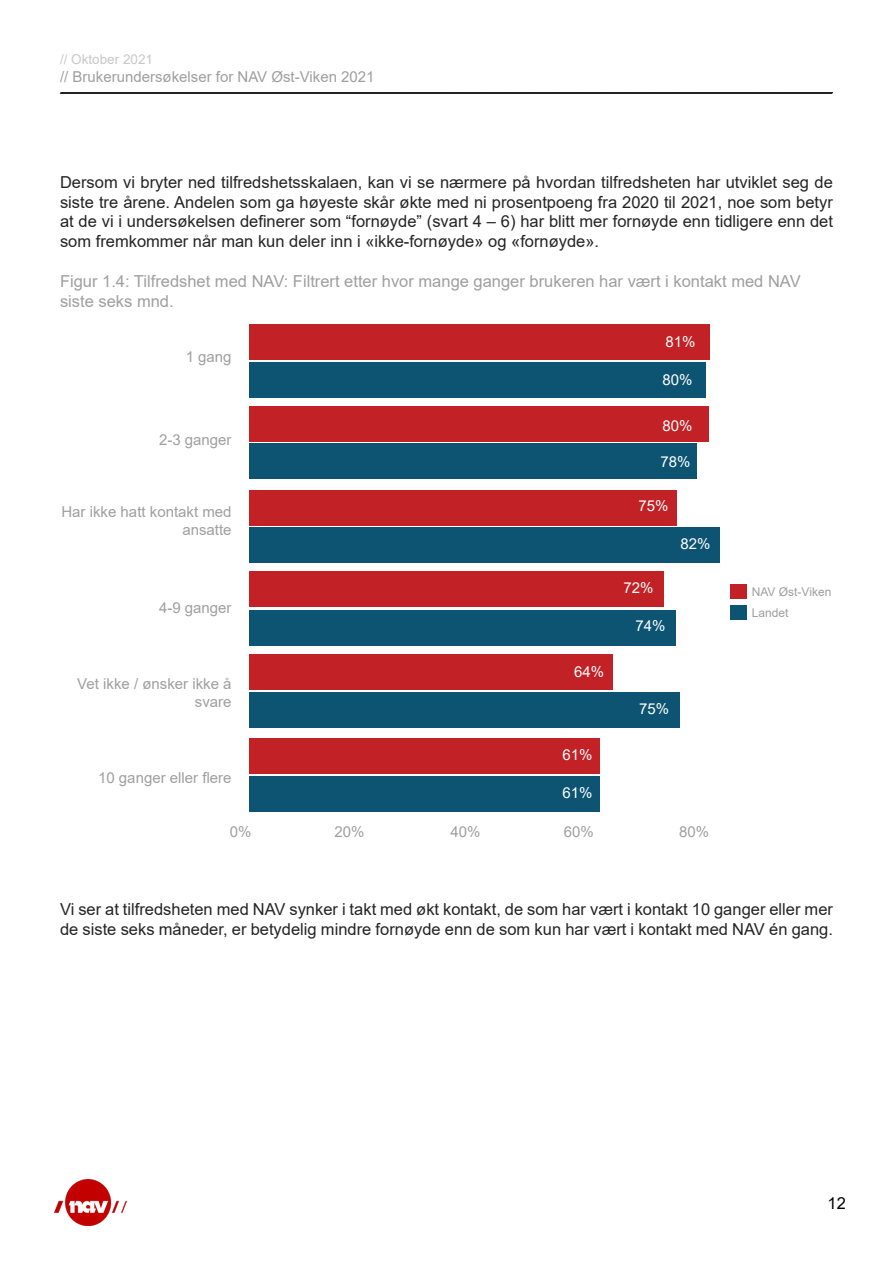
<style>
.page{position:relative;width:893px;height:1263px;background:#fff}
.page>*{position:absolute;margin:0;border:0;box-sizing:border-box;transform-origin:0 0}
.t1{font:16.5px/19.8px "Arial";color:#242424;text-align:justify}
.t2{font:16.5px/19.8px "Arial";color:#a09f9f}
.t3{font:16.5px "Arial";color:#000}
.t4{font:15px/18px "Arial";color:#a09f9f;text-align:right}
.t5{font:15px "Arial";color:#fff}
.t6{font:13.5px "Arial";color:#c9c8c8}
.t7{font:12px "Arial";color:#a09f9f}
</style>
<div class="page">
<img style="left:54px;top:1179px;width:73px;height:46px">
<hr style="left:60px;top:92px;width:773px;height:2px;background:#242424">
<div style="left:249px;top:324px;width:461px;height:35px;background:#c22126"></div>
<div style="left:249px;top:406px;width:460px;height:36px;background:#c22126"></div>
<div style="left:249px;top:490px;width:428px;height:35px;background:#c22126"></div>
<div style="left:249px;top:572px;width:415px;height:35px;background:#c22126"></div>
<div style="left:249px;top:655px;width:363px;height:35px;background:#c22126"></div>
<div style="left:249px;top:739px;width:350px;height:35px;background:#c22126"></div>
<div style="left:249px;top:362px;width:456px;height:35px;background:#0d5473"></div>
<div style="left:249px;top:444px;width:447px;height:35px;background:#0d5473"></div>
<div style="left:249px;top:527px;width:471px;height:35px;background:#0d5473"></div>
<div style="left:249px;top:610px;width:426px;height:35px;background:#0d5473"></div>
<div style="left:249px;top:692px;width:431px;height:35px;background:#0d5473"></div>
<div style="left:249px;top:776px;width:351px;height:35px;background:#0d5473"></div>
<div style="left:731px;top:584px;width:16px;height:15px;background:#c22126"></div>
<div style="left:731px;top:605px;width:16px;height:15px;background:#0d5473"></div>
<p class="t6" style="left:60px;top:50px;width:95px">// Oktober 2021</p>
<p class="t4" style="left:60px;top:67px;width:316px">// Brukerundersøkelser for NAV Øst-Viken 2021</p>
<p class="t1" style="left:60px;top:172px;width:774px">Dersom vi bryter ned tilfredshetsskalaen, kan vi se nærmere på hvordan tilfredsheten har utviklet seg de siste tre årene. Andelen som ga høyeste skår økte med ni prosentpoeng fra 2020 til 2021, noe som betyr at de vi i undersøkelsen definerer som “fornøyde” (svart 4 – 6) har blitt mer fornøyde enn tidligere enn det som fremkommer når man kun deler inn i «ikke-fornøyde» og «fornøyde».</p>
<p class="t2" style="left:60px;top:271px;width:742px">Figur 1.4: Tilfredshet med NAV: Filtrert etter hvor mange ganger brukeren har vært i kontakt med NAV siste seks mnd.</p>
<p class="t4" style="left:186px;top:348px;width:47px">1 gang</p>
<p class="t4" style="left:159px;top:430px;width:74px">2-3 ganger</p>
<p class="t4" style="left:61px;top:502px;width:172px">Har ikke hatt kontakt med ansatte</p>
<p class="t4" style="left:159px;top:598px;width:74px">4-9 ganger</p>
<p class="t4" style="left:77px;top:674px;width:156px">Vet ikke / ønsker ikke å svare</p>
<p class="t4" style="left:98px;top:768px;width:135px">10 ganger eller flere</p>
<p class="t5" style="left:574px;top:661px;width:32px">64%</p>
<p class="t5" style="left:562px;top:744px;width:32px">61%</p>
<p class="t5" style="left:562px;top:782px;width:32px">61%</p>
<p class="t5" style="left:665px;top:331px;width:32px">81%</p>
<p class="t5" style="left:662px;top:369px;width:32px">80%</p>
<p class="t5" style="left:662px;top:415px;width:32px">80%</p>
<p class="t5" style="left:660px;top:452px;width:32px">78%</p>
<p class="t5" style="left:638px;top:495px;width:32px">75%</p>
<p class="t5" style="left:680px;top:533px;width:32px">82%</p>
<p class="t5" style="left:623px;top:578px;width:32px">72%</p>
<p class="t5" style="left:635px;top:615px;width:32px">74%</p>
<p class="t5" style="left:639px;top:699px;width:32px">75%</p>
<p class="t4" style="left:230px;top:822px;width:23px">0%</p>
<p class="t4" style="left:334px;top:822px;width:32px">20%</p>
<p class="t4" style="left:450px;top:822px;width:32px">40%</p>
<p class="t4" style="left:564px;top:822px;width:32px">60%</p>
<p class="t4" style="left:679px;top:822px;width:32px">80%</p>
<p class="t7" style="left:752px;top:583px;width:81px">NAV Øst-Viken</p>
<p class="t7" style="left:752px;top:605px;width:38px">Landet</p>
<p class="t1" style="left:60px;top:899px;width:774px">Vi ser at tilfredsheten med NAV synker i takt med økt kontakt, de som har vært i kontakt 10 ganger eller mer de siste seks måneder, er betydelig mindre fornøyde enn de som kun har vært i kontakt med NAV én gang.</p>
<p class="t3" style="left:828px;top:1191px;width:20px">12</p>
</div>
